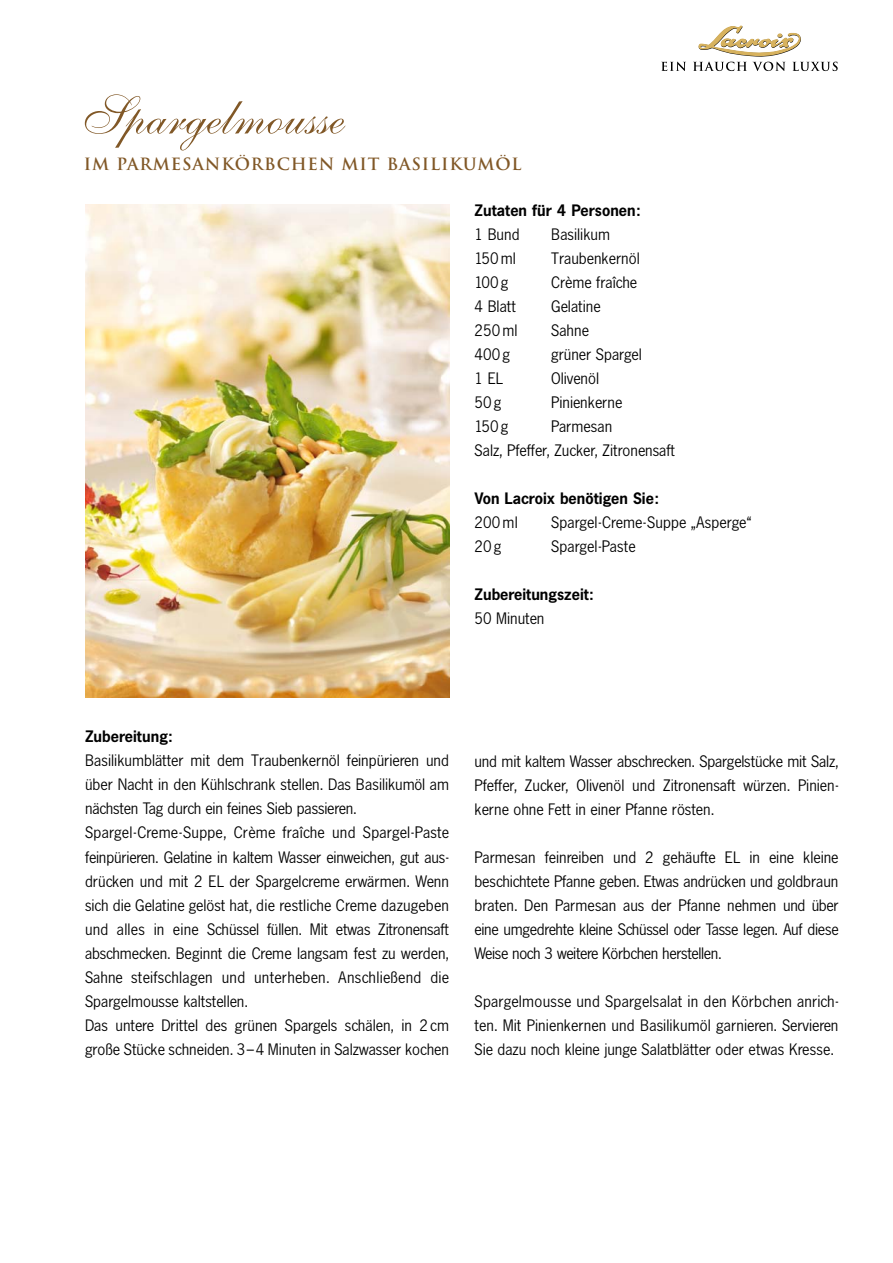
<style>
.page{position:relative;width:893px;height:1263px;background:#fff}
.page>*{position:absolute;margin:0;border:0;box-sizing:border-box;transform-origin:0 0}
.t1{font:54px "Shelley Allegro Script";color:#815827}
.t2{font:16.5px/24px "News Gothic BQ";color:#000;text-align:justify}
.t3{font:700 16.5px "News Gothic BQ";color:#000}
.t4{font:700 16.5px "Trajan";letter-spacing:.05em;color:#815827}
</style>
<div class="page">
<img style="left:85px;top:204px;width:364px;height:493px">
<svg style="left:661px;top:62px;width:25px;height:9px"></svg>
<svg style="left:693px;top:26px;width:145px;height:45px"></svg>
<h1 class="t1" style="left:75px;top:84px;width:262px">Spargelmousse</h1>
<p class="t4" style="left:84px;top:153px;width:439px">IM PARMESANKÖRBCHEN MIT BASILIKUMÖL</p>
<p class="t3" style="left:475px;top:201px;width:167px">Zutaten für 4 Personen:</p>
<p class="t2" style="left:475px;top:223px;width:47px">1 Bund</p>
<p class="t2" style="left:551px;top:223px;width:61px">Basilikum</p>
<p class="t2" style="left:475px;top:247px;width:43px">150ml</p>
<p class="t2" style="left:551px;top:247px;width:90px">Traubenkernöl</p>
<p class="t2" style="left:475px;top:271px;width:35px">100g</p>
<p class="t2" style="left:551px;top:271px;width:87px">Crème fraîche</p>
<p class="t2" style="left:475px;top:295px;width:43px">4 Blatt</p>
<p class="t2" style="left:551px;top:295px;width:51px">Gelatine</p>
<p class="t2" style="left:475px;top:319px;width:44px">250ml</p>
<p class="t2" style="left:551px;top:319px;width:39px">Sahne</p>
<p class="t2" style="left:475px;top:343px;width:37px">400g</p>
<p class="t2" style="left:551px;top:343px;width:92px">grüner Spargel</p>
<p class="t2" style="left:475px;top:367px;width:30px">1 EL</p>
<p class="t2" style="left:551px;top:367px;width:50px">Olivenöl</p>
<p class="t2" style="left:475px;top:391px;width:28px">50g</p>
<p class="t2" style="left:551px;top:391px;width:73px">Pinienkerne</p>
<p class="t2" style="left:475px;top:415px;width:35px">150g</p>
<p class="t2" style="left:475px;top:415px;width:202px;text-indent:77px">Parmesan<br>Salz, Pfeffer, Zucker, Zitronensaft</p>
<p class="t3" style="left:475px;top:489px;width:185px">Von Lacroix benötigen Sie:</p>
<p class="t2" style="left:475px;top:511px;width:45px">200ml</p>
<p class="t2" style="left:551px;top:511px;width:202px">Spargel-Creme-Suppe „Asperge“</p>
<p class="t2" style="left:475px;top:535px;width:28px">20g</p>
<p class="t2" style="left:551px;top:535px;width:86px">Spargel-Paste</p>
<p class="t3" style="left:475px;top:585px;width:120px">Zubereitungszeit:</p>
<p class="t2" style="left:475px;top:607px;width:71px">50 Minuten</p>
<p class="t3" style="left:85px;top:727px;width:89px">Zubereitung:</p>
<p class="t2" style="left:85px;top:749px;width:365px;text-align:left">Basilikumblätter mit dem Traubenkernöl feinpürieren und über Nacht in den Kühlschrank stellen. Das Basilikumöl am nächsten Tag durch ein feines Sieb passieren.<br>Spargel-Creme-Suppe, Crème fraîche und Spargel-Paste feinpürieren. Gelatine in kaltem Wasser einweichen, gut aus&shy;drücken und mit 2 EL der Spargelcreme erwärmen. Wenn sich die Gelatine gelöst hat, die restliche Creme dazugeben und alles in eine Schüssel füllen. Mit etwas Zitronensaft abschmecken. Beginnt die Creme langsam fest zu werden, Sahne steifschlagen und unterheben. Anschließend die Spargelmousse kaltstellen.<br>Das untere Drittel des grünen Spargels schälen, in 2cm große Stücke schneiden. 3–4 Minuten in Salzwasser kochen</p>
<p class="t2" style="left:474px;top:749px;width:365px">und mit kaltem Wasser abschrecken. Spargelstücke mit Salz, Pfeffer, Zucker, Olivenöl und Zitronensaft würzen. Pinien&shy;kerne ohne Fett in einer Pfanne rösten.</p>
<p class="t2" style="left:474px;top:845px;width:366px">Parmesan feinreiben und 2 gehäufte EL in eine kleine beschichtete Pfanne geben. Etwas andrücken und goldbraun braten. Den Parmesan aus der Pfanne nehmen und über eine umgedrehte kleine Schüssel oder Tasse legen. Auf diese Weise noch 3 weitere Körbchen herstellen.</p>
<p class="t2" style="left:474px;top:989px;width:365px">Spargelmousse und Spargelsalat in den Körbchen anrich&shy;ten. Mit Pinienkernen und Basilikumöl garnieren. Servieren Sie dazu noch kleine junge Salatblätter oder etwas Kresse.</p>
</div>
